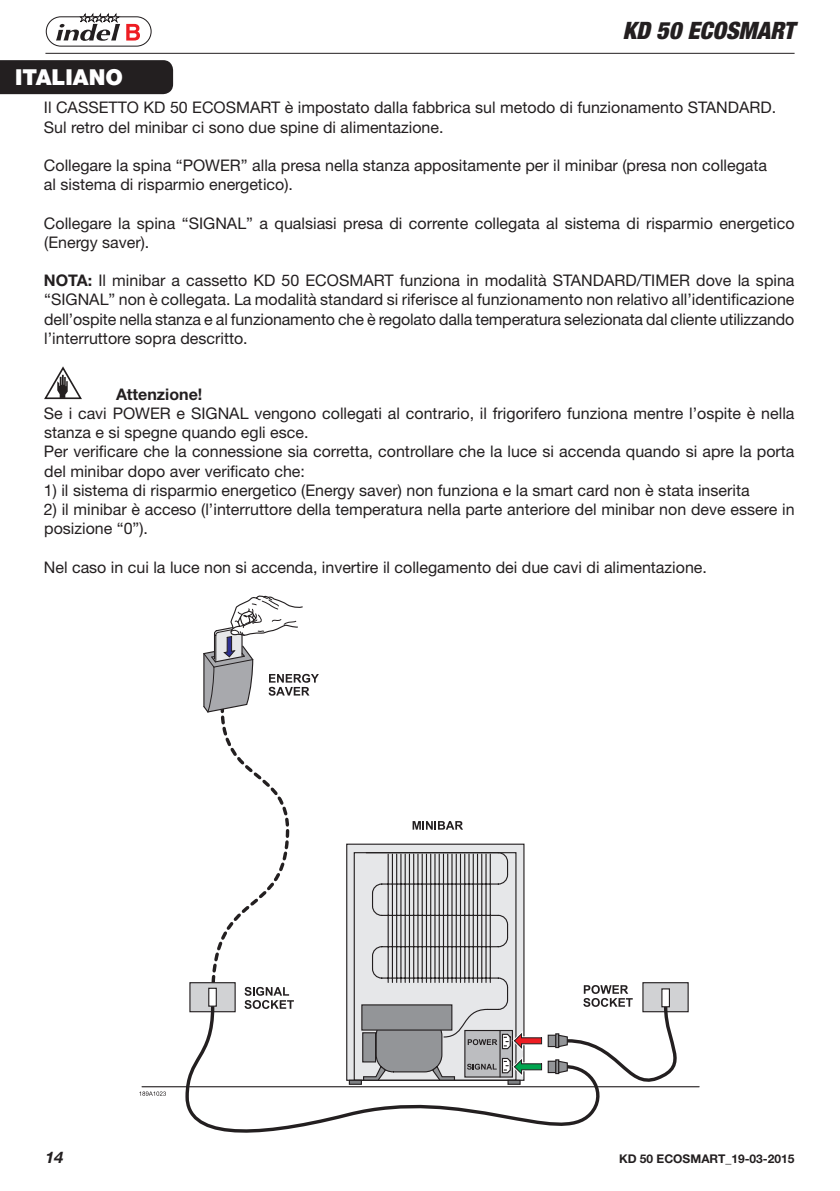
<style>
.page{position:relative;width:840px;height:1191px;background:#fff}
.page>*{position:absolute;margin:0;border:0;box-sizing:border-box;transform-origin:0 0}
.t1{font:italic 900 condensed 24px "Helvetica Neue LT Std";color:#231f20}
.t2{font:900 22px "Helvetica Neue LT Std";color:#fff}
.t3{font:16px/19.2px "Helvetica Neue LT Std";color:#231f20}
.t4{font:700 16px "Helvetica Neue LT Std";color:#231f20}
.t5{font:italic 700 16px "Helvetica Neue LT Std";color:#231f20}
.t6{font:700 12px "Helvetica Neue LT Std";color:#231f20}
.s1{font-weight:700}
</style>
<div class="page">
<svg style="left:45px;top:52px;width:750px;height:2px"></svg>
<hr style="left:45px;top:53px;width:749px;height:1px;background:#231f20">
<div style="left:46px;top:16px;width:105px;height:31px;border:1px solid #231f20;border-radius:15px"></div>
<svg style="left:56px;top:13px;width:84px;height:28px"></svg>
<svg style="left:0;top:69px;width:174px;height:26px"></svg>
<div style="left:0;top:60px;width:173px;height:34px;background:#231f20"></div>
<svg style="left:44px;top:366px;width:38px;height:34px"></svg>
<svg style="left:140px;top:1095px;width:26px;height:1px"></svg>
<svg style="left:139px;top:1091px;width:27px;height:4px"></svg>
<div style="left:346px;top:843px;width:178px;height:237px;background:#e6e7e9;border:1px solid #231f20"></div>
<div style="left:642px;top:982px;width:46px;height:30px;background:#d1d2d4;border:1px solid #231f20"></div>
<div style="left:189px;top:982px;width:46px;height:30px;background:#d1d2d4;border:1px solid #231f20"></div>
<hr style="left:142px;top:1086px;width:556px;height:1px;background:#231f20">
<svg style="left:362px;top:851px;width:163px;height:152px"></svg>
<svg style="left:184px;top:1003px;width:416px;height:129px"></svg>
<svg style="left:202px;top:595px;width:117px;height:414px"></svg>
<svg style="left:412px;top:821px;width:51px;height:8px"></svg>
<div style="left:547px;top:1060px;width:9px;height:13px;background:#939598;border:1px solid #231f20"></div>
<svg style="left:555px;top:1059px;width:2px;height:15px"></svg>
<svg style="left:557px;top:985px;width:138px;height:104px"></svg>
<h1 class="t1" style="left:622px;top:16px;width:173px">KD 50 ECOSMART</h1>
<h2 class="t2" style="left:15px;top:64px;width:109px">ITALIANO</h2>
<p class="t3" style="left:44px;top:98px;width:733px">Il CASSETTO KD 50 ECOSMART è impostato dalla fabbrica sul metodo di funzionamento STANDARD.<br>Sul retro del minibar ci sono due spine di alimentazione.</p>
<p class="t3" style="left:44px;top:155px;width:724px">Collegare la spina “POWER” alla presa nella stanza appositamente per il minibar (presa non collegata al sistema di risparmio energetico).</p>
<p class="t3" style="left:44px;top:213px;width:751px">Collegare la spina “SIGNAL” a qualsiasi presa di corrente collegata al sistema di risparmio energetico (Energy saver).</p>
<p class="t3" style="left:44px;top:271px;width:751px;text-align:justify"><span class="s1">NOTA:</span> Il minibar a cassetto KD 50 ECOSMART funziona in modalità STANDARD/TIMER dove la spina “SIGNAL” non è collegata. La modalità standard si riferisce al funzionamento non relativo all’identificazione dell’ospite nella stanza e al funzionamento che è regolato dalla temperatura selezionata dal cliente utilizzando l’interruttore sopra descritto.</p>
<p class="t4" style="left:116px;top:384px;width:88px">Attenzione!</p>
<p class="t3" style="left:44px;top:403px;width:751px">Se i cavi POWER e SIGNAL vengono collegati al contrario, il frigorifero funziona mentre l’ospite è nella stanza e si spegne quando egli esce.<br>Per verificare che la connessione sia corretta, controllare che la luce si accenda quando si apre la porta del minibar dopo aver verificato che:</p>
<p class="t3" style="left:44px;top:480px;width:706px">1) il sistema di risparmio energetico (Energy saver) non funziona e la smart card non è stata inserita</p>
<p class="t3" style="left:44px;top:499px;width:751px">2) il minibar è acceso (l’interruttore della temperatura nella parte anteriore del minibar non deve essere in posizione “0”).</p>
<p class="t3" style="left:44px;top:557px;width:664px">Nel caso in cui la luce non si accenda, invertire il collegamento dei due cavi di alimentazione.</p>
<p class="t5" style="left:45px;top:1147px;width:19px">14</p>
<p class="t6" style="left:618px;top:1151px;width:177px">KD 50 ECOSMART_19-03-2015</p>
</div>
